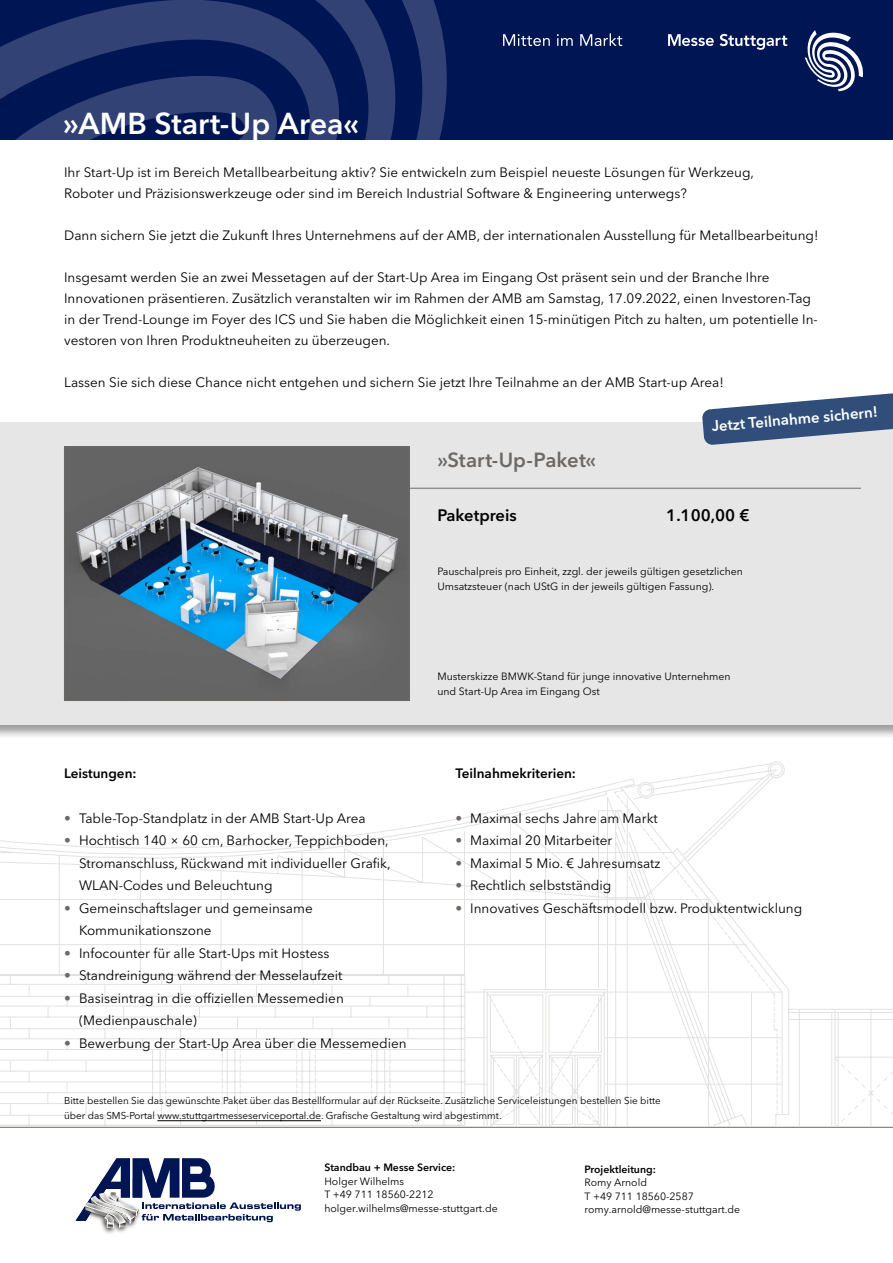
<style>
.page{position:relative;width:893px;height:1263px;background:#fff}
.page>*{position:absolute;margin:0;border:0;box-sizing:border-box;transform-origin:0 0}
.t1{font:600 30px "Avenir Next LT Pro";color:#fff}
.t2{font:600 20.25px "Avenir Next LT Pro";color:#6e6965}
.t3{font:600 16.5px "Avenir Next LT Pro";color:#000}
.t4{font:600 15px "Avenir Next LT Pro";color:#fff}
.t5{font:13.5px/21px "Avenir Next LT Pro";color:#000}
.t6{font:600 13.5px "Avenir Next LT Pro";color:#000}
.t7{font:10.5px/13.5px "Avenir Next LT Pro";color:#000}
.t8{font:600 10.5px "Avenir Next LT Pro";color:#000}
.t9{font:9.9px/15px "Avenir Next LT Pro";color:#000}
.s1{color:#6e6965}
</style>
<div class="page">
<svg style="left:0;top:761px;width:893px;height:364px"></svg>
<hr style="left:0;top:1127px;width:893px;height:1px;background:#6e6965">
<div style="left:0;top:420px;width:893px;height:319px;background:#000;opacity:.4"></div>
<div style="left:0;top:422px;width:893px;height:303px;background:#e6e6e6"></div>
<hr style="left:387px;top:488px;width:474px;height:1px;background:#6e6965">
<img style="left:66px;top:448px;width:341px;height:251px">
<div style="left:64px;top:446px;width:345px;height:255px;border:1px solid #6e6965"></div>
<img style="left:103px;top:1228px;width:25px;height:5px">
<svg style="left:75px;top:1158px;width:226px;height:70px"></svg>
<svg style="left:702px;top:393px;width:191px;height:52px"></svg>
<hr style="left:157px;top:1120px;width:164px;height:1px;background:#000">
<div style="left:0;top:0;width:893px;height:140px;background:#001553"></div>
<svg style="left:0;top:0;width:447px;height:140px"></svg>
<svg style="left:720px;top:34px;width:67px;height:16px"></svg>
<svg style="left:805px;top:30px;width:58px;height:61px"></svg>
<svg style="left:668px;top:34px;width:46px;height:12px"></svg>
<svg style="left:557px;top:34px;width:16px;height:12px"></svg>
<svg style="left:580px;top:33px;width:42px;height:13px"></svg>
<svg style="left:503px;top:34px;width:47px;height:12px"></svg>
<h1 class="t1" style="left:63px;top:105px;width:297px">»AMB Start-Up Area«</h1>
<p class="t5" style="left:64px;top:162px;width:691px">Ihr Start-Up ist im Bereich Metallbearbeitung aktiv? Sie entwickeln zum Beispiel neueste Lösungen für Werkzeug,<br>Roboter und Präzisionswerkzeuge oder sind im Bereich Industrial Software &amp; Engineering unterwegs?</p>
<p class="t5" style="left:64px;top:225px;width:756px">Dann sichern Sie jetzt die Zukunft Ihres Unternehmens auf der AMB, der internationalen Ausstellung für Metallbearbeitung!</p>
<p class="t5" style="left:64px;top:267px;width:755px">Insgesamt werden Sie an zwei Messetagen auf der Start-Up Area im Eingang Ost präsent sein und der Branche Ihre Innovationen präsentieren. Zusätzlich veranstalten wir im Rahmen der AMB am Samstag, 17.09.2022, einen Investoren-Tag in der Trend-Lounge im Foyer des ICS und Sie haben die Möglichkeit einen 15-minütigen Pitch zu halten, um potentielle In&shy;vestoren von Ihren Produktneuheiten zu überzeugen.</p>
<p class="t5" style="left:64px;top:372px;width:661px">Lassen Sie sich diese Chance nicht entgehen und sichern Sie jetzt Ihre Teilnahme an der AMB Start-up Area!</p>
<p class="t4" style="left:711px;top:417px;width:168px;rotate:-5deg">Jetzt Teilnahme sichern!</p>
<h2 class="t2" style="left:437px;top:447px;width:160px">»Start-Up-Paket«</h2>
<p class="t3" style="left:437px;top:505px;width:81px">Paketpreis</p>
<p class="t3" style="left:666px;top:505px;width:85px">1.100,00 €</p>
<p class="t7" style="left:437px;top:564px;width:307px;line-height:15px">Pauschalpreis pro Einheit, zzgl. der jeweils gültigen gesetzlichen<br>Umsatzsteuer (nach UStG in der jeweils gültigen Fassung).</p>
<p class="t6" style="left:64px;top:765px;width:74px">Leistungen:</p>
<p class="t5" style="left:64px;top:808px;width:303px"><span class="s1">•</span> Table-Top-Standplatz in der AMB Start-Up Area</p>
<p class="t5" style="left:79px;top:829px;width:313px;line-height:22.5px;text-indent:-15px"><span class="s1">•</span> Hochtisch 140 × 60 cm, Barhocker, Teppichboden,<br>Stromanschluss, Rückwand mit individueller Grafik,<br>WLAN-Codes und Beleuchtung</p>
<p class="t5" style="left:79px;top:897px;width:235px;line-height:22.5px;text-indent:-15px"><span class="s1">•</span> Gemeinschaftslager und gemeinsame<br>Kommunikationszone</p>
<p class="t5" style="left:64px;top:943px;width:267px"><span class="s1">•</span> Infocounter für alle Start-Ups mit Hostess</p>
<p class="t5" style="left:64px;top:965px;width:280px"><span class="s1">•</span> Standreinigung während der Messelaufzeit</p>
<p class="t5" style="left:79px;top:987px;width:266px;line-height:22.5px;text-indent:-15px"><span class="s1">•</span> Basiseintrag in die offiziellen Messemedien (Medienpauschale)</p>
<p class="t5" style="left:64px;top:1033px;width:344px"><span class="s1">•</span> Bewerbung der Start-Up Area über die Messemedien</p>
<p class="t7" style="left:437px;top:669px;width:295px;line-height:15px">Musterskizze BMWK-Stand für junge innovative Unternehmen und Start-Up Area im Eingang Ost</p>
<p class="t6" style="left:455px;top:765px;width:122px">Teilnahmekriterien:</p>
<p class="t5" style="left:455px;top:808px;width:204px"><span class="s1">•</span> Maximal sechs Jahre am Markt</p>
<p class="t5" style="left:455px;top:830px;width:159px"><span class="s1">•</span> Maximal 20 Mitarbeiter</p>
<p class="t5" style="left:455px;top:853px;width:207px"><span class="s1">•</span> Maximal 5 Mio. € Jahresumsatz</p>
<p class="t5" style="left:455px;top:875px;width:158px"><span class="s1">•</span> Rechtlich selbstständig</p>
<p class="t5" style="left:455px;top:898px;width:348px"><span class="s1">•</span> Innovatives Geschäftsmodell bzw. Produktentwicklung</p>
<p class="t9" style="left:64px;top:1093px;width:598px">Bitte bestellen Sie das gewünschte Paket über das Bestellformular auf der Rückseite. Zusätzliche Serviceleistungen bestellen Sie bitte über das SMS-Portal www.stuttgartmesseserviceportal.de. Grafische Gestaltung wird abgestimmt.</p>
<p class="t8" style="left:324px;top:1161px;width:132px">Standbau + Messe Service:</p>
<p class="t7" style="left:324px;top:1174px;width:175px">Holger Wilhelms<br>T +49 711 18560-2212 holger.wilhelms@messe-stuttgart.de</p>
<p class="t8" style="left:585px;top:1162px;width:73px">Projektleitung:</p>
<p class="t7" style="left:585px;top:1175px;width:157px">Romy Arnold<br>T +49 711 18560-2587 romy.arnold@messe-stuttgart.de</p>
</div>
